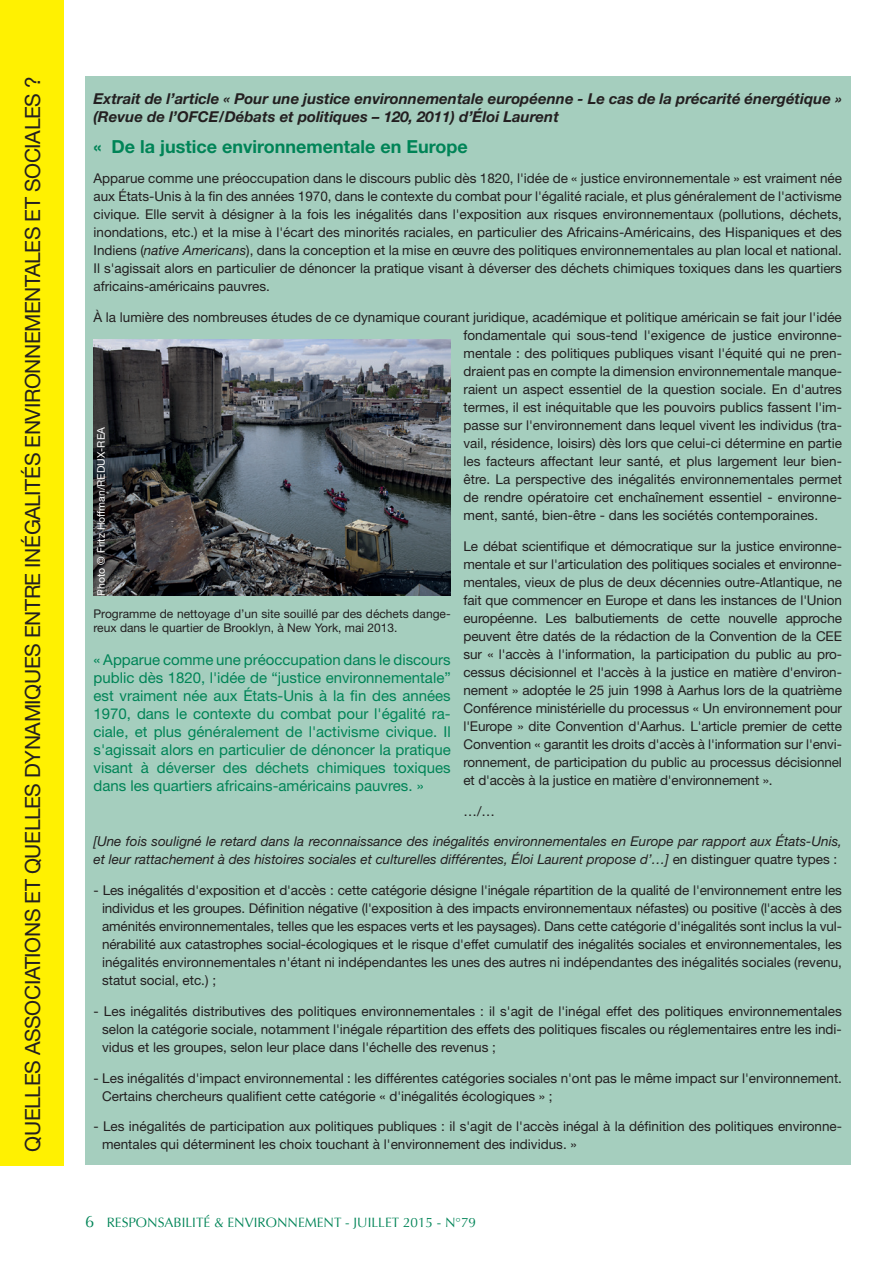
<style>
.page{position:relative;width:893px;height:1263px;background:#fff}
.page>*{position:absolute;margin:0;border:0;box-sizing:border-box;transform-origin:0 0}
.t1{font:21px "Helvetica Neue";letter-spacing:-.02em;color:#231f20}
.t2{font:700 18px "Helvetica Neue";color:#008457}
.t3{font:15px/18px "Helvetica Neue";color:#008457;text-align:justify}
.t4{font:italic 700 15px/18px "Helvetica Neue";color:#231f20}
.t5{font:13.5px/18px "Helvetica Neue";color:#231f20;text-align:justify}
.t6{font:italic 13.5px/18px "Helvetica Neue";color:#231f20}
.t7{font:13.5px "Optima";color:#008457}
.t8{font:12px/14.4px "Helvetica Neue";color:#231f20}
.t9{font:10.5px "Helvetica Neue";color:#fff}
.s1{font-style:italic}
.s2{font-style:normal}
.s3{font-size:16.5px}
</style>
<div class="page">
<div style="left:0;top:0;width:64px;height:1165px;background:#fff101"></div>
<div style="left:85px;top:77px;width:765px;height:1088px;background:#a5cebe"></div>
<img style="left:94px;top:339px;width:357px;height:257px">
<h1 class="t1" style="left:20px;top:1151px;width:1076px;rotate:-90deg">QUELLES ASSOCIATIONS ET QUELLES DYNAMIQUES ENTRE INÉGALITÉS ENVIRONNEMENTALES ET SOCIALES ?</h1>
<p class="t4" style="left:94px;top:89px;width:750px">Extrait de l’article « Pour une justice environnementale européenne - Le cas de la précarité énergétique » (Revue de l’OFCE/Débats et politiques – 120, 2011) d’Éloi Laurent</p>
<h2 class="t2" style="left:94px;top:135px;width:376px">« De la justice environnementale en Europe</h2>
<p class="t5" style="left:94px;top:169px;width:750px">Apparue comme une préoccupation dans le discours public dès 1820, l'idée de « justice environnementale » est vraiment née aux États-Unis à la fin des années 1970, dans le contexte du combat pour l'égalité raciale, et plus généralement de l'activisme civique. Elle servit à désigner à la fois les inégalités dans l'exposition aux risques environnementaux (pollutions, déchets, inondations, etc.) et la mise à l'écart des minorités raciales, en particulier des Africains-Américains, des Hispaniques et des Indiens (<span class="s1">native Americans</span>), dans la conception et la mise en œuvre des politiques environnementales au plan local et national.<br>Il s'agissait alors en particulier de dénoncer la pratique visant à déverser des déchets chimiques toxiques dans les quartiers africains-américains pauvres.</p>
<p class="t5" style="left:463px;top:308px;width:380px;text-indent:-370px">À la lumière des nombreuses études de ce dynamique courant juridique, académique et politique américain se fait jour l'idée fondamentale qui sous-tend l'exigence de justice environne&shy;mentale : des politiques publiques visant l'équité qui ne pren&shy;draient pas en compte la dimension environnementale manque&shy;raient un aspect essentiel de la question sociale. En d'autres termes, il est inéquitable que les pouvoirs publics fassent l'im&shy;passe sur l'environnement dans lequel vivent les individus (tra&shy;vail, résidence, loisirs) dès lors que celui-ci détermine en partie les facteurs affectant leur santé, et plus largement leur bien&shy;être. La perspective des inégalités environnementales permet de rendre opératoire cet enchaînement essentiel - environne&shy;ment, santé, bien-être - dans les sociétés contemporaines.</p>
<p class="t5" style="left:463px;top:537px;width:380px">Le débat scientifique et démocratique sur la justice environne&shy;mentale et sur l'articulation des politiques sociales et environne&shy;mentales, vieux de plus de deux décennies outre-Atlantique, ne fait que commencer en Europe et dans les instances de l'Union européenne. Les balbutiements de cette nouvelle approche peuvent être datés de la rédaction de la Convention de la CEE sur « l'accès à l'information, la participation du public au pro&shy;cessus décisionnel et l'accès à la justice en matière d'environ&shy;nement » adoptée le 25 juin 1998 à Aarhus lors de la quatrième Conférence ministérielle du processus « Un environnement pour l'Europe » dite Convention d'Aarhus. L'article premier de cette Convention « garantit les droits d'accès à l'information sur l'envi&shy;ronnement, de participation du public au processus décisionnel et d'accès à la justice en matière d'environnement ».</p>
<p class="t5" style="left:463px;top:802px;width:33px">…/…</p>
<p class="t6" style="left:94px;top:832px;width:750px">[Une fois souligné le retard dans la reconnaissance des inégalités environnementales en Europe par rapport aux États-Unis, et leur rattachement à des histoires sociales et culturelles différentes, Éloi Laurent propose d’…] <span class="s2">en distinguer quatre types :</span></p>
<p class="t5" style="left:102px;top:881px;width:741px;text-indent:-9px">- Les inégalités d'exposition et d'accès : cette catégorie désigne l'inégale répartition de la qualité de l'environnement entre les individus et les groupes. Définition négative (l'exposition à des impacts environnementaux néfastes) ou positive (l'accès à des aménités environnementales, telles que les espaces verts et les paysages). Dans cette catégorie d'inégalités sont inclus la vul&shy;nérabilité aux catastrophes social-écologiques et le risque d'effet cumulatif des inégalités sociales et environnementales, les inégalités environnementales n'étant ni indépendantes les unes des autres ni indépendantes des inégalités sociales (revenu, statut social, etc.) ;</p>
<p class="t5" style="left:102px;top:1002px;width:741px;text-indent:-9px">- Les inégalités distributives des politiques environnementales : il s'agit de l'inégal effet des politiques environnementales selon la catégorie sociale, notamment l'inégale répartition des effets des politiques fiscales ou réglementaires entre les indi&shy;vidus et les groupes, selon leur place dans l'échelle des revenus ;</p>
<p class="t5" style="left:102px;top:1069px;width:741px;text-indent:-9px">- Les inégalités d'impact environnemental : les différentes catégories sociales n'ont pas le même impact sur l'environnement.<br>Certains chercheurs qualifient cette catégorie « d'inégalités écologiques » ;</p>
<p class="t5" style="left:102px;top:1117px;width:741px;text-indent:-9px">- Les inégalités de participation aux politiques publiques : il s'agit de l'accès inégal à la définition des politiques environne&shy;mentales qui déterminent les choix touchant à l'environnement des individus. »</p>
<p class="t9" style="left:95px;top:596px;width:170px;rotate:-90deg">Photo © Fritz Hoffman/REDUX-REA</p>
<p class="t8" style="left:94px;top:606px;width:359px">Programme de nettoyage d’un site souillé par des déchets dange&shy;reux dans le quartier de Brooklyn, à New York, mai 2013.</p>
<p class="t3" style="left:94px;top:650px;width:359px">« Apparue comme une préoccupation dans le discours public dès 1820, l'idée de “justice environnementale” est vraiment née aux États-Unis à la fin des années 1970, dans le contexte du combat pour l'égalité ra&shy;ciale, et plus généralement de l'activisme civique. Il s'agissait alors en particulier de dénoncer la pratique visant à déverser des déchets chimiques toxiques dans les quartiers africains-américains pauvres. »</p>
<p class="t7" style="left:85px;top:1215px;width:392px"><span class="s3">6</span> RESPONSABILITÉ &amp; ENVIRONNEMENT - JUILLET 2015 - N°79</p>
</div>
